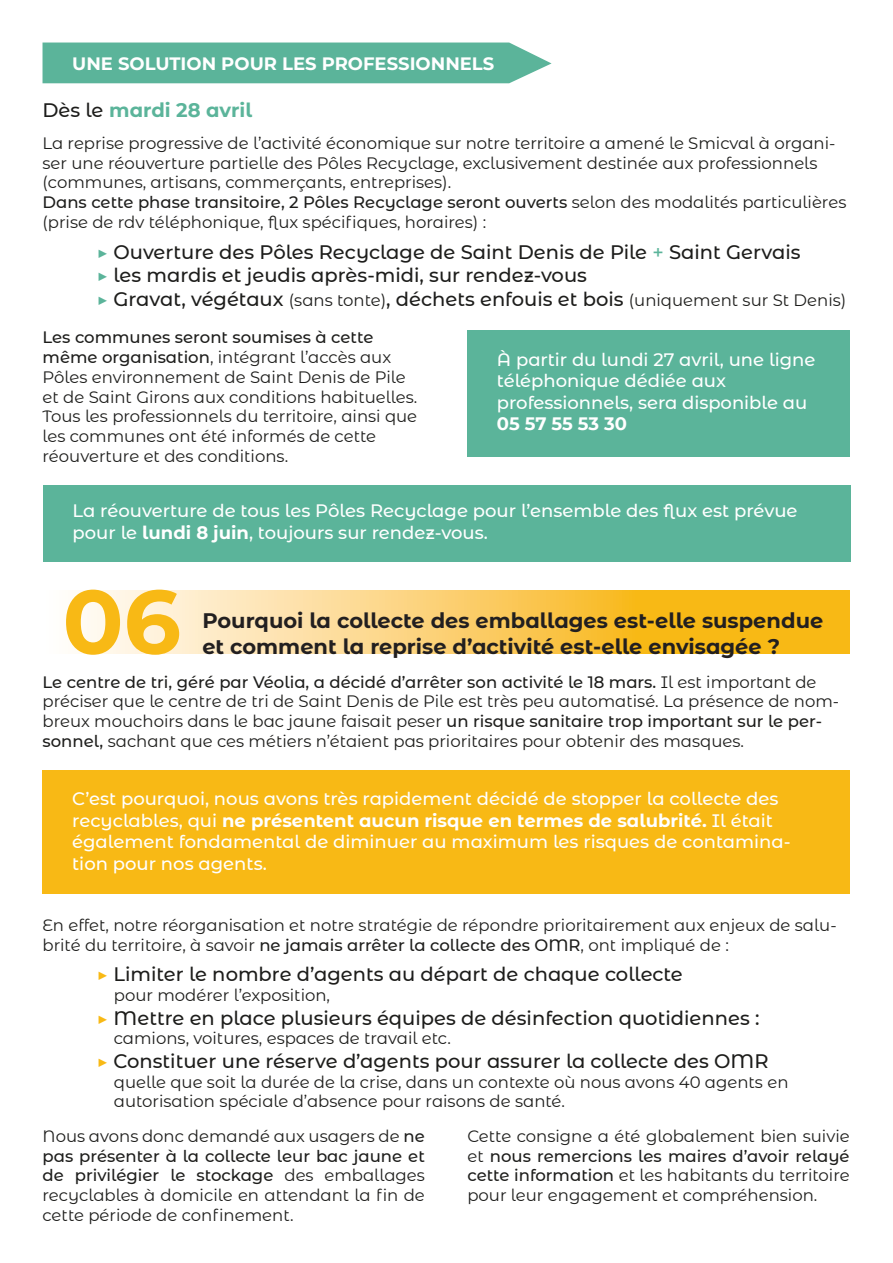
<style>
.page{position:relative;width:893px;height:1263px;background:#fff}
.page>*{position:absolute;margin:0;border:0;box-sizing:border-box;transform-origin:0 0}
.t1{font:700 90px "Montserrat Alternates";color:#f8b915}
.t2{font:700 21px "Montserrat Alternates";color:#221f20}
.t3{font:500 19.5px/23.4px "Montserrat Alternates";color:#1d1d1b}
.t4{font:700 19.5px "Montserrat Alternates";color:#5bb49a}
.t5{font:500 18px/21.6px "Montserrat Alternates";color:#fff}
.t6{font:700 18px "Montserrat";color:#fff}
.t7{font:700 18px "Montserrat Alternates";letter-spacing:-.005em;color:#fff}
.t8{font:16.5px/19.8px "Montserrat Alternates";color:#1d1d1b}
.s1{font-weight:500;color:#1d1d1b}
.s2{font-weight:500}
.s3{color:#5bb49a}
.s4{font-weight:400;font-size:16.5px}
.s5{font-weight:700}
.s6{color:#f8b915}
</style>
<div class="page">
<div style="left:43px;top:43px;width:509px;height:40px;background:#5bb49a"></div>
<div style="left:43px;top:485px;width:807px;height:77px;background:#5bb49a"></div>
<div style="left:43px;top:770px;width:807px;height:124px;background:#f8b915"></div>
<div style="left:467px;top:331px;width:383px;height:126px;background:#5bb49a"></div>
<svg style="left:81px;top:590px;width:769px;height:64px;background:#fbd06e"></svg>
<p class="t6" style="left:72px;top:50px;width:424px">UNE SOLUTION POUR LES PROFESSIONNELS</p>
<p class="t4" style="left:43px;top:96px;width:211px"><span class="s1">Dès le</span> mardi 28 avril</p>
<p class="t8" style="left:43px;top:132px;width:805px">La reprise progressive de l’activité économique sur notre territoire a amené le Smicval à organi&shy;ser une réouverture partielle des Pôles Recyclage, exclusivement destinée aux professionnels (communes, artisans, commerçants, entreprises).<br><span class="s2">Dans cette phase transitoire, 2 Pôles Recyclage seront ouverts</span> selon des modalités particulières (prise de rdv téléphonique, flux spécifiques, horaires) :</p>
<p class="t3" style="left:97px;top:240px;width:751px"><span class="s3">▶</span> Ouverture des Pôles Recyclage de Saint Denis de Pile <span class="s3">+</span> Saint Gervais<br><span class="s3">▶</span> les mardis et jeudis après-midi, sur rendez-vous<br><span class="s3">▶</span> Gravat, végétaux <span class="s4">(sans tonte)</span>, déchets enfouis et bois <span class="s4">(uniquement sur St Denis)</span></p>
<p class="t8" style="left:43px;top:327px;width:376px"><span class="s2">Les communes seront soumises à cette même organisation</span>, intégrant l’accès aux Pôles environnement de Saint Denis de Pile et de Saint Girons aux conditions habituelles.<br>Tous les professionnels du territoire, ainsi que les communes ont été informés de cette réouverture et des conditions.</p>
<p class="t5" style="left:497px;top:348px;width:320px">À partir du lundi 27 avril, une ligne téléphonique dédiée aux professionnels, sera disponible au</p>
<p class="t7" style="left:497px;top:411px;width:131px">05 57 55 53 30</p>
<p class="t5" style="left:73px;top:499px;width:727px">La réouverture de tous les Pôles Recyclage pour l’ensemble des flux est prévue pour le <span class="s5">lundi 8 juin</span>, toujours sur rendez-vous.</p>
<h1 class="t1" style="left:63px;top:557px;width:120px">06</h1>
<p class="t2" style="left:202px;top:606px;width:622px">Pourquoi la collecte des emballages est-elle suspendue</p>
<p class="t2" style="left:202px;top:631px;width:579px">et comment la reprise d’activité est-elle envisagée ?</p>
<p class="t8" style="left:43px;top:671px;width:798px"><span class="s2">Le centre de tri, géré par Véolia, a décidé d’arrêter son activité le 18 mars.</span> Il est important de préciser que le centre de tri de Saint Denis de Pile est très peu automatisé. La présence de nom&shy;breux mouchoirs dans le bac jaune faisait peser <span class="s2">un risque sanitaire trop important sur le per&shy;sonnel,</span> sachant que ces métiers n’étaient pas prioritaires pour obtenir des masques.</p>
<p class="t5" style="left:72px;top:787px;width:720px">C’est pourquoi, nous avons très rapidement décidé de stopper la collecte des recyclables, qui <span class="s5">ne présentent aucun risque en termes de salubrité.</span> Il était également fondamental de diminuer au maximum les risques de contamina&shy;tion pour nos agents.</p>
<p class="t8" style="left:43px;top:914px;width:796px">En effet, notre réorganisation et notre stratégie de répondre prioritairement aux enjeux de salu&shy;brité du territoire, à savoir <span class="s2">ne jamais arrêter la collecte des OMR</span>, ont impliqué de :</p>
<p class="t3" style="left:97px;top:962px;width:588px"><span class="s6">▶</span> Limiter le nombre d’agents au départ de chaque collecte</p>
<p class="t8" style="left:114px;top:985px;width:218px">pour modérer l’exposition,</p>
<p class="t3" style="left:97px;top:1005px;width:664px"><span class="s6">▶</span> Mettre en place plusieurs équipes de désinfection quotidiennes :</p>
<p class="t8" style="left:114px;top:1028px;width:339px">camions, voitures, espaces de travail etc.</p>
<p class="t3" style="left:97px;top:1048px;width:673px"><span class="s6">▶</span> Constituer une réserve d’agents pour assurer la collecte des OMR</p>
<p class="t8" style="left:114px;top:1071px;width:676px">quelle que soit la durée de la crise, dans un contexte où nous avons 40 agents en autorisation spéciale d’absence pour raisons de santé.</p>
<p class="t8" style="left:43px;top:1125px;width:384px;text-align:justify">Nous avons donc demandé aux usagers de <span class="s2">ne pas présenter à la collecte leur bac jaune et de privilégier le stockage</span> des emballages recyclables à domicile en attendant la fin de cette période de confinement.</p>
<p class="t8" style="left:467px;top:1125px;width:384px;text-align:justify">Cette consigne a été globalement bien suivie et <span class="s2">nous remercions les maires d’avoir relayé cette information</span> et les habitants du territoire pour leur engagement et compréhension.</p>
</div>
